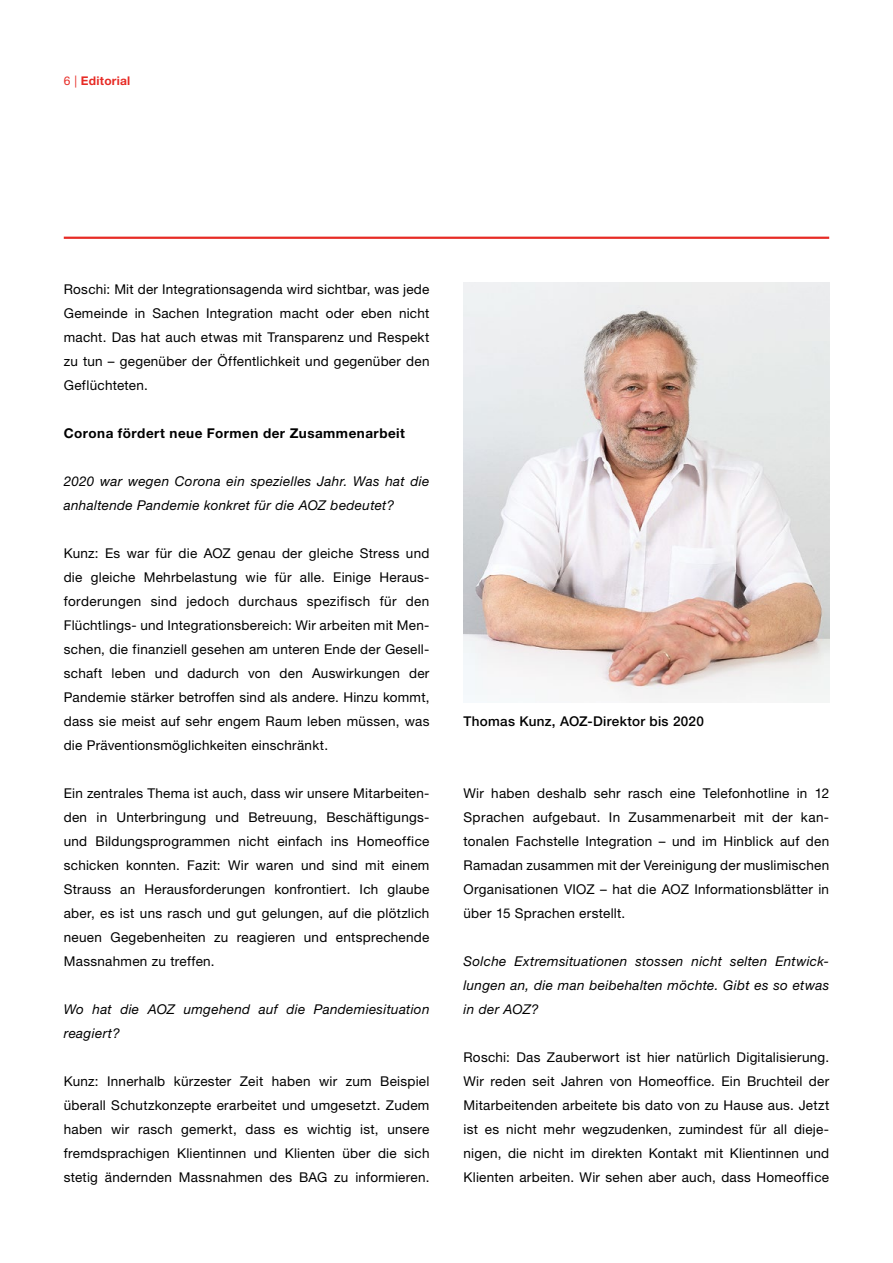
<style>
.page{position:relative;width:893px;height:1263px;background:#fff}
.page>*{position:absolute;margin:0;border:0;box-sizing:border-box;transform-origin:0 0}
.t1{font:13.5px/24px "Helvetica Neue LT Pro";letter-spacing:.02em;color:#000;text-align:justify}
.t2{font:italic 13.5px/24px "Helvetica Neue LT Pro";letter-spacing:.025em;color:#000}
.t3{font:700 13.5px "Helvetica Neue LT Pro";letter-spacing:.035em;color:#000}
.t4{font:500 13.5px "Helvetica Neue LT Pro";letter-spacing:.02em;color:#000}
.t5{font:700 12px "Helvetica Neue LT Pro";letter-spacing:.02em;color:#e72b25}
.s1{font-weight:400}
</style>
<div class="page">
<hr style="left:64px;top:237px;width:765px;height:2px;background:#e72b25">
<img style="left:463px;top:283px;width:366px;height:419px">
<p class="t5" style="left:64px;top:73px;width:68px"><span class="s1">6 |</span> Editorial</p>
<p class="t1" style="left:64px;top:277px;width:367px">Roschi: Mit der Integrationsagenda wird sichtbar, was jede Gemeinde in Sachen Integration macht oder eben nicht macht. Das hat auch etwas mit Transparenz und Respekt zu tun – gegenüber der Öffentlichkeit und gegenüber den Geflüchteten.</p>
<p class="t3" style="left:64px;top:425px;width:343px">Corona fördert neue Formen der Zusammenarbeit</p>
<p class="t2" style="left:64px;top:469px;width:367px">2020 war wegen Corona ein spezielles Jahr. Was hat die anhaltende Pandemie konkret für die AOZ bedeutet?</p>
<p class="t1" style="left:64px;top:541px;width:367px">Kunz: Es war für die AOZ genau der gleiche Stress und die gleiche Mehrbelastung wie für alle. Einige Heraus&shy;forderungen sind jedoch durchaus spezifisch für den Flüchtlings- und Integrationsbereich: Wir arbeiten mit Men&shy;schen, die finanziell gesehen am unteren Ende der Gesell&shy;schaft leben und dadurch von den Auswirkungen der Pandemie stärker betroffen sind als andere. Hinzu kommt, dass sie meist auf sehr engem Raum leben müssen, was die Präventionsmöglichkeiten einschränkt.</p>
<p class="t1" style="left:64px;top:781px;width:367px">Ein zentrales Thema ist auch, dass wir unsere Mitarbeiten&shy;den in Unterbringung und Betreuung, Beschäftigungs&shy;und Bildungsprogrammen nicht einfach ins Homeoffice schicken konnten. Fazit: Wir waren und sind mit einem Strauss an Herausforderungen konfrontiert. Ich glaube aber, es ist uns rasch und gut gelungen, auf die plötzlich neuen Gegebenheiten zu reagieren und entsprechende Massnahmen zu treffen.</p>
<p class="t2" style="left:64px;top:997px;width:367px">Wo hat die AOZ umgehend auf die Pandemiesituation reagiert?</p>
<p class="t1" style="left:64px;top:1069px;width:367px">Kunz: Innerhalb kürzester Zeit haben wir zum Beispiel überall Schutzkonzepte erarbeitet und umgesetzt. Zudem haben wir rasch gemerkt, dass es wichtig ist, unsere fremdsprachigen Klientinnen und Klienten über die sich stetig ändernden Massnahmen des BAG zu informieren.</p>
<p class="t4" style="left:463px;top:713px;width:242px">Thomas Kunz, AOZ-Direktor bis 2020</p>
<p class="t1" style="left:463px;top:781px;width:367px">Wir haben deshalb sehr rasch eine Telefonhotline in 12<br>Sprachen aufgebaut. In Zusammenarbeit mit der kan&shy;tonalen Fachstelle Integration – und im Hinblick auf den Ramadan zusammen mit der Vereinigung der muslimischen Organisationen VIOZ – hat die AOZ Informationsblätter in über 15 Sprachen erstellt.</p>
<p class="t2" style="left:463px;top:949px;width:367px;text-align:justify">Solche Extremsituationen stossen nicht selten Entwick&shy;lungen an, die man beibehalten möchte. Gibt es so etwas in der AOZ?</p>
<p class="t1" style="left:463px;top:1045px;width:367px">Roschi: Das Zauberwort ist hier natürlich Digitalisierung.<br>Wir reden seit Jahren von Homeoffice. Ein Bruchteil der Mitarbeitenden arbeitete bis dato von zu Hause aus. Jetzt ist es nicht mehr wegzudenken, zumindest für all dieje&shy;nigen, die nicht im direkten Kontakt mit Klientinnen und Klienten arbeiten. Wir sehen aber auch, dass Homeoffice</p>
</div>
